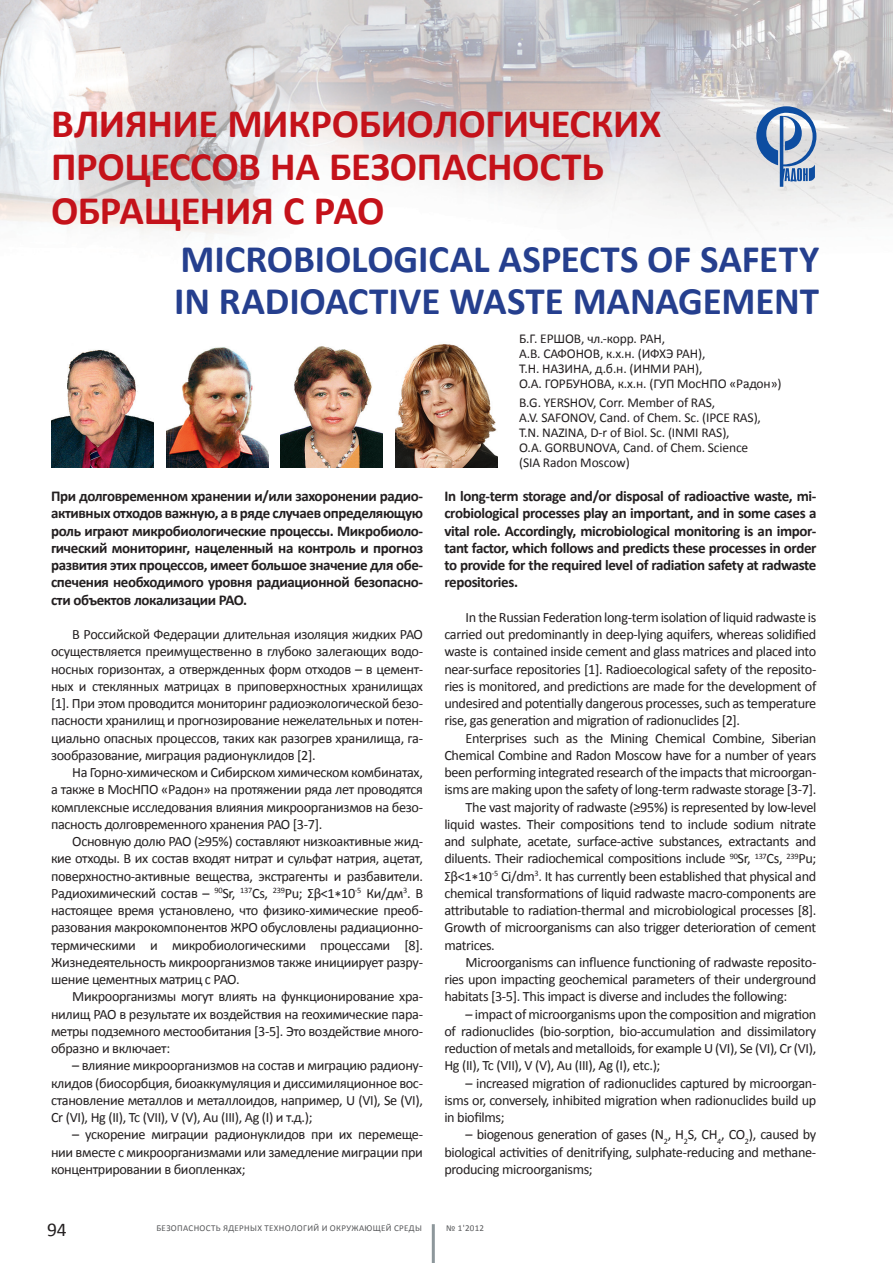
<style>
.page{position:relative;width:893px;height:1263px;background:#fff}
.page>*{position:absolute;margin:0;border:0;box-sizing:border-box;transform-origin:0 0}
.Zagolovok_rus{font:700 40.5px "Calibri";letter-spacing:-.01em;color:#c4121a}
.Zagolovok_Eng{font:700 39px "Calibri";letter-spacing:-.005em;color:#253f8e}
.t1{font:19.5px "Calibri";color:#231f20}
.Vstupl_rus{font:700 15px/17.2px "Calibri";letter-spacing:-.025em;color:#231f20;text-align:justify}
.Vstupl_angl{font:700 15px/17.2px "Calibri";letter-spacing:-.025em;color:#231f20;text-align:justify}
.Text_angl{font:14.25px/17.2px "Calibri";letter-spacing:-.025em;color:#231f20;text-align:justify}
.Text{font:14.25px/17.2px "Calibri";letter-spacing:-.025em;color:#231f20;text-align:justify}
.Avtor_Engl{font:13.5px "Calibri";letter-spacing:-.01em;color:#231f20}
.t2{font:9px "Calibri";letter-spacing:.04em;color:#57585a}
</style>
<div class="page">
<hr style="left:432px;top:1224px;width:3px;height:39px;background:#8d979b">
<img style="left:0;top:0;width:893px;height:237px">
<img style="left:51px;top:350px;width:102px;height:117px">
<img style="left:166px;top:347px;width:102px;height:120px">
<img style="left:281px;top:346px;width:102px;height:121px">
<img style="left:396px;top:344px;width:102px;height:123px">
<svg style="left:756px;top:106px;width:60px;height:81px;background:#93aaca"></svg>
<p class="Zagolovok_rus" style="left:51px;top:98px;width:612px">ВЛИЯНИЕ МИКРОБИОЛОГИЧЕСКИХ</p>
<p class="Zagolovok_rus" style="left:51px;top:142px;width:554px">ПРОЦЕССОВ НА БЕЗОПАСНОСТЬ</p>
<p class="Zagolovok_rus" style="left:51px;top:185px;width:335px">ОБРАЩЕНИЯ С РАО</p>
<p class="Zagolovok_Eng" style="left:181px;top:235px;width:640px">MICROBIOLOGICAL ASPECTS OF SAFETY</p>
<p class="Zagolovok_Eng" style="left:174px;top:277px;width:646px">IN RADIOACTIVE WASTE MANAGEMENT</p>
<p class="Vstupl_rus" style="left:51px;top:487px;width:374px">При долговременном хранении и/или захоронении радио&shy;активных отходов важную, а в ряде случаев определяющую роль играют микробиологические процессы. Микробиоло&shy;гический мониторинг, нацеленный на контроль и прогноз развития этих процессов, имеет большое значение для обе&shy;спечения необходимого уровня радиационной безопасно&shy;сти объектов локализации РАО.</p>
<p class="Text" style="left:51px;top:625px;width:374px;text-indent:21px">В Российской Федерации длительная изоляция жидких РАО осуществляется преимущественно в глубоко залегающих водо&shy;носных горизонтах, а отвержденных форм отходов – в цемент&shy;ных и стеклянных матрицах в приповерхностных хранилищах [1]. При этом проводится мониторинг радиоэкологической безо&shy;пасности хранилищ и прогнозирование нежелательных и потен&shy;циально опасных процессов, таких как разогрев хранилища, га&shy;зообразование, миграция радионуклидов [2].</p>
<p class="Text" style="left:51px;top:763px;width:374px;text-indent:21px">На Горно-химическом и Сибирском химическом комбинатах, а также в МосНПО «Радон» на протяжении ряда лет проводятся комплексные исследования влияния микроорганизмов на безо&shy;пасность долговременного хранения РАО [3-7].</p>
<p class="Text" style="left:51px;top:832px;width:374px;text-indent:21px">Основную долю РАО (≥95%) составляют низкоактивные жид&shy;кие отходы. В их состав входят нитрат и сульфат натрия, ацетат, поверхностно-активные вещества, экстрагенты и разбавители.<br>Радиохимический состав – <sup>90</sup>Sr, <sup>137</sup>Cs, <sup>239</sup>Pu; Σβ&lt;1*10<sup>-5</sup> Ки/дм<sup>3</sup>. В настоящее время установлено, что физико-химические преоб&shy;разования макрокомпонентов ЖРО обусловлены радиационно&shy;термическими и микробиологическими процессами [8].<br>Жизнедеятельность микроорганизмов также инициирует разру&shy;шение цементных матриц с РАО.</p>
<p class="Text" style="left:51px;top:987px;width:374px;text-indent:21px">Микроорганизмы могут влиять на функционирование хра&shy;нилищ РАО в результате их воздействия на геохимические пара&shy;метры подземного местообитания [3-5]. Это воздействие много&shy;образно и включает:</p>
<p class="Text" style="left:51px;top:1056px;width:374px;text-indent:21px">– влияние микроорганизмов на состав и миграцию радиону&shy;клидов (биосорбция, биоаккумуляция и диссимиляционное вос&shy;становление металлов и металлоидов, например, U (VI), Se (VI), Cr (VI), Hg (II), Tc (VII), V (V), Au (III), Ag (I) и т.д.);</p>
<p class="Text" style="left:51px;top:1125px;width:374px;text-indent:21px">– ускорение миграции радионуклидов при их перемеще&shy;нии вместе с микроорганизмами или замедление миграции при концентрировании в биопленках;</p>
<p class="Avtor_Engl" style="left:519px;top:330px;width:148px">Б.Г. ЕРШОВ, чл.-корр. РАН,</p>
<p class="Avtor_Engl" style="left:519px;top:345px;width:188px">А.В. САФОНОВ, к.х.н. (ИФХЭ РАН),</p>
<p class="Avtor_Engl" style="left:519px;top:360px;width:185px">Т.Н. НАЗИНА, д.б.н. (ИНМИ РАН),</p>
<p class="Avtor_Engl" style="left:519px;top:375px;width:264px">О.А. ГОРБУНОВА, к.х.н. (ГУП МосНПО «Радон»)</p>
<p class="Avtor_Engl" style="left:519px;top:395px;width:198px">B.G. YERSHOV, Corr. Member of RAS,</p>
<p class="Avtor_Engl" style="left:519px;top:410px;width:243px">A.V. SAFONOV, Cand. of Chem. Sc. (IPCE RAS),</p>
<p class="Avtor_Engl" style="left:519px;top:425px;width:212px">T.N. NAZINA, D-r of Biol. Sc. (INMI RAS),</p>
<p class="Avtor_Engl" style="left:519px;top:440px;width:231px">O.A. GORBUNOVA, Cand. of Chem. Science</p>
<p class="Avtor_Engl" style="left:519px;top:455px;width:112px">(SIA Radon Moscow)</p>
<p class="Vstupl_angl" style="left:444px;top:487px;width:374px">In long-term storage and/or disposal of radioactive waste, mi&shy;crobiological processes play an important, and in some cases a vital role. Accordingly, microbiological monitoring is an impor&shy;tant factor, which follows and predicts these processes in order to provide for the required level of radiation safety at radwaste repositories.</p>
<p class="Text_angl" style="left:444px;top:608px;width:374px;text-indent:21px">In the Russian Federation long-term isolation of liquid radwaste is carried out predominantly in deep-lying aquifers, whereas solidified waste is contained inside cement and glass matrices and placed into near-surface repositories [1]. Radioecological safety of the reposito&shy;ries is monitored, and predictions are made for the development of undesired and potentially dangerous processes, such as temperature rise, gas generation and migration of radionuclides [2].</p>
<p class="Text_angl" style="left:444px;top:729px;width:374px;text-indent:21px">Enterprises such as the Mining Chemical Combine, Siberian Chemical Combine and Radon Moscow have for a number of years been performing integrated research of the impacts that microorgan&shy;isms are making upon the safety of long-term radwaste storage [3-7].</p>
<p class="Text_angl" style="left:444px;top:798px;width:374px;text-indent:21px">The vast majority of radwaste (≥95%) is represented by low-level liquid wastes. Their compositions tend to include sodium nitrate and sulphate, acetate, surface-active substances, extractants and diluents. Their radiochemical compositions include <sup>90</sup>Sr, <sup>137</sup>Cs, <sup>239</sup>Pu; Σβ&lt;1*10<sup>-5</sup> Ci/dm<sup>3</sup>. It has currently been established that physical and chemical transformations of liquid radwaste macro-components are attributable to radiation-thermal and microbiological processes [8].<br>Growth of microorganisms can also trigger deterioration of cement matrices.</p>
<p class="Text_angl" style="left:444px;top:953px;width:374px;text-indent:21px">Microorganisms can influence functioning of radwaste reposito&shy;ries upon impacting geochemical parameters of their underground habitats [3-5]. This impact is diverse and includes the following:</p>
<p class="Text_angl" style="left:444px;top:1005px;width:373px;text-indent:21px">– impact of microorganisms upon the composition and migration of radionuclides (bio-sorption, bio-accumulation and dissimilatory reduction of metals and metalloids, for example U (VI), Se (VI), Cr (VI), Hg (II), Tc (VII), V (V), Au (III), Ag (I), etc.);</p>
<p class="Text_angl" style="left:444px;top:1074px;width:374px;text-indent:21px">– increased migration of radionuclides captured by microorgan&shy;isms or, conversely, inhibited migration when radionuclides build up in biofilms;</p>
<p class="Text_angl" style="left:444px;top:1125px;width:374px;text-indent:21px">– biogenous generation of gases (N<sub>2</sub>, H<sub>2</sub>S, CH<sub>4</sub>, CO<sub>2</sub>), caused by biological activities of denitrifying, sulphate-reducing and methane&shy;producing microorganisms;</p>
<h3 class="t1" style="left:47px;top:1217px;width:21px">94</h3>
<p class="t2" style="left:156px;top:1222px;width:267px">БЕЗОПАСНОСТЬ ЯДЕРНЫХ ТЕХНОЛОГИЙ И ОКРУЖАЮЩЕЙ СРЕДЫ</p>
<p class="t2" style="left:446px;top:1222px;width:39px">№ 1'2012</p>
</div>
